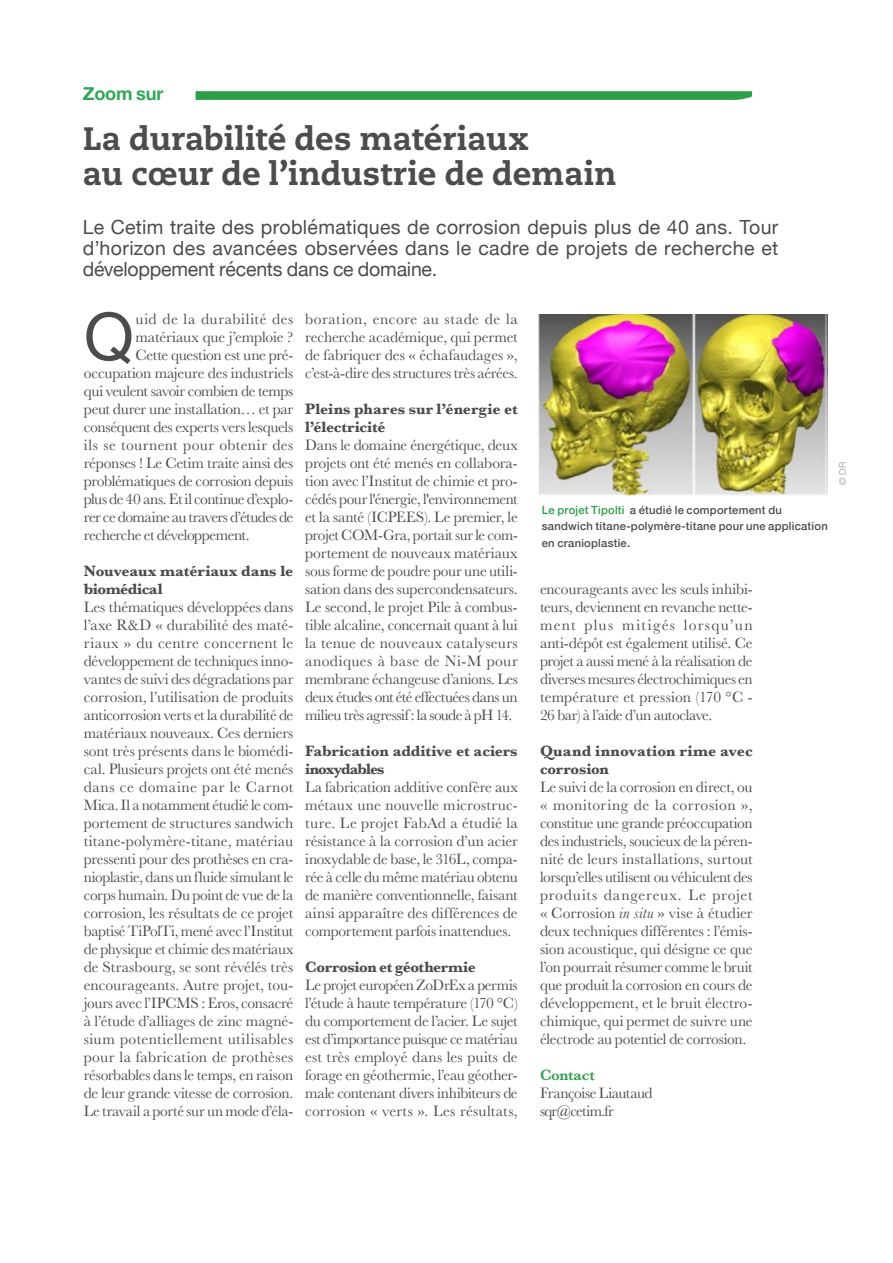
<style>
.page{position:relative;width:893px;height:1263px;background:#fff}
.page>*{position:absolute;margin:0;border:0;box-sizing:border-box;transform-origin:0 0}
.t1{font:66px "Helvetica Neue";color:#4b4c4d}
.t2{font:800 32.4px/34.3px "Caecilia";color:#4b4c4d}
.t3{font:19.5px/21px "Helvetica Neue";letter-spacing:-.01em;color:#4b4c4d;text-align:justify}
.t4{font:700 18.15px "Helvetica Neue";letter-spacing:-.015em;color:#31a755}
.t5{font:15.6px/18px "Baskerville";letter-spacing:-.015em;color:#4b4c4d;text-align:justify}
.t6{font:700 15.6px/18px "Baskerville";letter-spacing:-.01em;color:#4b4c4d}
.t7{font:15.6px/18px "Baskerville";letter-spacing:-.035em;color:#4b4c4d}
.t8{font:15.6px "Baskerville";letter-spacing:-.04em;color:#4b4c4d}
.t9{font:15.6px "Baskerville";letter-spacing:.025em;color:#4b4c4d}
.t10{font:15.6px "Baskerville";letter-spacing:.03em;color:#4b4c4d}
.t11{font:600 15.6px "Baskerville";letter-spacing:-.01em;color:#2e9e48}
.t12{font:500 11.25px/16.5px "Helvetica Neue";letter-spacing:.02em;color:#4b4c4d}
.t13{font:300 9px "Helvetica Neue";color:#939598;scale:1.05 1}
.s1{color:#2e9e48}
.s2{font-style:italic}
</style>
<div class="page">
<svg style="left:196px;top:91px;width:556px;height:9px"></svg>
<img style="left:539px;top:315px;width:288px;height:180px">
<p class="t4" style="left:83px;top:79px;width:82px">Zoom sur</p>
<h2 class="t2" style="left:83px;top:122px;width:535px">La durabilité des matériaux<br>au cœur de l’industrie de demain</h2>
<p class="t3" style="left:83px;top:218px;width:697px">Le Cetim traite des problématiques de corrosion depuis plus de 40 ans. Tour d’horizon des avancées observées dans le cadre de projets de recherche et développement récents dans ce domaine.</p>
<h1 class="t1" style="left:84px;top:289px;width:52px">Q</h1>
<p class="t10" style="left:135px;top:309px;width:159px">uid de la durabilité des</p>
<p class="t5" style="left:135px;top:328px;width:159px">matériaux que j’emploie ?</p>
<p class="t5" style="left:135px;top:346px;width:159px">Cette question est une pré-</p>
<p class="t5" style="left:84px;top:364px;width:211px">occupation majeure des industriels</p>
<p class="t7" style="left:84px;top:382px;width:211px">qui veulent savoir combien de temps</p>
<p class="t5" style="left:84px;top:400px;width:211px">peut durer une installation… et par</p>
<p class="t5" style="left:84px;top:418px;width:211px">conséquent des experts vers lesquels</p>
<p class="t9" style="left:84px;top:435px;width:211px">ils se tournent pour obtenir des</p>
<p class="t5" style="left:84px;top:454px;width:211px">réponses ! Le Cetim traite ainsi des</p>
<p class="t5" style="left:84px;top:472px;width:211px">problématiques de corrosion depuis</p>
<p class="t5" style="left:84px;top:490px;width:211px">plus de 40 ans. Et il continue d’explo-</p>
<p class="t8" style="left:84px;top:507px;width:211px">rer ce domaine au travers d’études de</p>
<p class="t7" style="left:84px;top:526px;width:167px">recherche et développement.</p>
<p class="t6" style="left:84px;top:562px;width:211px">Nouveaux matériaux dans le biomédical</p>
<p class="t5" style="left:84px;top:598px;width:211px">Les thématiques développées dans l’axe R&amp;D « durabilité des maté&shy;riaux » du centre concernent le développement de techniques inno&shy;vantes de suivi des dégradations par corrosion, l’utilisation de produits anticorrosion verts et la durabilité de matériaux nouveaux. Ces derniers sont très présents dans le biomédi&shy;cal. Plusieurs projets ont été menés dans ce domaine par le Carnot Mica. Il a notamment étudié le com&shy;portement de structures sandwich titane-polymère-titane, matériau pressenti pour des prothèses en cra&shy;nioplastie, dans un fluide simulant le corps humain. Du point de vue de la corrosion, les résultats de ce projet baptisé TiPolTi, mené avec l’Institut de physique et chimie des matériaux de Strasbourg, se sont révélés très encourageants. Autre projet, tou&shy;jours avec l’IPCMS : Eros, consacré à l’étude d’alliages de zinc magné&shy;sium potentiellement utilisables pour la fabrication de prothèses résorbables dans le temps, en raison de leur grande vitesse de corrosion.<br>Le travail a porté sur un mode d’éla-</p>
<p class="t5" style="left:305px;top:310px;width:214px">boration, encore au stade de la recherche académique, qui permet de fabriquer des « échafaudages », c’est-à-dire des structures très aérées.</p>
<p class="t6" style="left:305px;top:400px;width:214px">Pleins phares sur l’énergie et l’électricité</p>
<p class="t5" style="left:305px;top:436px;width:214px">Dans le domaine énergétique, deux projets ont été menés en collabora&shy;tion avec l’Institut de chimie et pro&shy;cédés pour l'énergie, l'environnement et la santé (ICPEES). Le premier, le projet COM-Gra, portait sur le com&shy;portement de nouveaux matériaux sous forme de poudre pour une utili&shy;sation dans des supercondensateurs.<br>Le second, le projet Pile à combus&shy;tible alcaline, concernait quant à lui la tenue de nouveaux catalyseurs anodiques à base de Ni-M pour membrane échangeuse d’anions. Les deux études ont été effectuées dans un milieu très agressif : la soude à pH 14.</p>
<p class="t6" style="left:305px;top:742px;width:214px">Fabrication additive et aciers inoxydables</p>
<p class="t5" style="left:305px;top:778px;width:214px">La fabrication additive confère aux métaux une nouvelle microstruc&shy;ture. Le projet FabAd a étudié la résistance à la corrosion d’un acier inoxydable de base, le 316L, compa&shy;rée à celle du même matériau obtenu de manière conventionnelle, faisant ainsi apparaître des différences de comportement parfois inattendues.</p>
<p class="t6" style="left:305px;top:958px;width:172px">Corrosion et géothermie</p>
<p class="t5" style="left:305px;top:976px;width:214px">Le projet européen ZoDrEx a permis l’étude à haute température (170 °C) du comportement de l’acier. Le sujet est d’importance puisque ce matériau est très employé dans les puits de forage en géothermie, l’eau géother&shy;male contenant divers inhibiteurs de corrosion « verts ». Les résultats,</p>
<p class="t12" style="left:542px;top:501px;width:288px"><span class="s1">Le projet Tipolti</span> a étudié le comportement du sandwich titane-polymère-titane pour une application en cranioplastie.</p>
<p class="t13" style="left:835px;top:485px;width:23px;rotate:-90deg">© DR</p>
<p class="t5" style="left:540px;top:580px;width:214px">encourageants avec les seuls inhibi&shy;teurs, deviennent en revanche nette&shy;ment plus mitigés lorsqu’un anti-dépôt est également utilisé. Ce projet a aussi mené à la réalisation de diverses mesures électrochimiques en température et pression (170 °C - 26 bar) à l’aide d’un autoclave.</p>
<p class="t6" style="left:540px;top:742px;width:214px">Quand innovation rime avec corrosion</p>
<p class="t5" style="left:540px;top:778px;width:214px">Le suivi de la corrosion en direct, ou « monitoring de la corrosion », constitue une grande préoccupation des industriels, soucieux de la péren&shy;nité de leurs installations, surtout lorsqu’elles utilisent ou véhiculent des produits dangereux. Le projet « Corrosion <span class="s2">in situ</span> » vise à étudier deux techniques différentes : l’émis&shy;sion acoustique, qui désigne ce que l’on pourrait résumer comme le bruit que produit la corrosion en cours de développement, et le bruit électro&shy;chimique, qui permet de suivre une électrode au potentiel de corrosion.</p>
<p class="t11" style="left:540px;top:1064px;width:56px">Contact</p>
<p class="t7" style="left:540px;top:1084px;width:114px">Françoise Liautaud sqr@cetim.fr</p>
</div>
